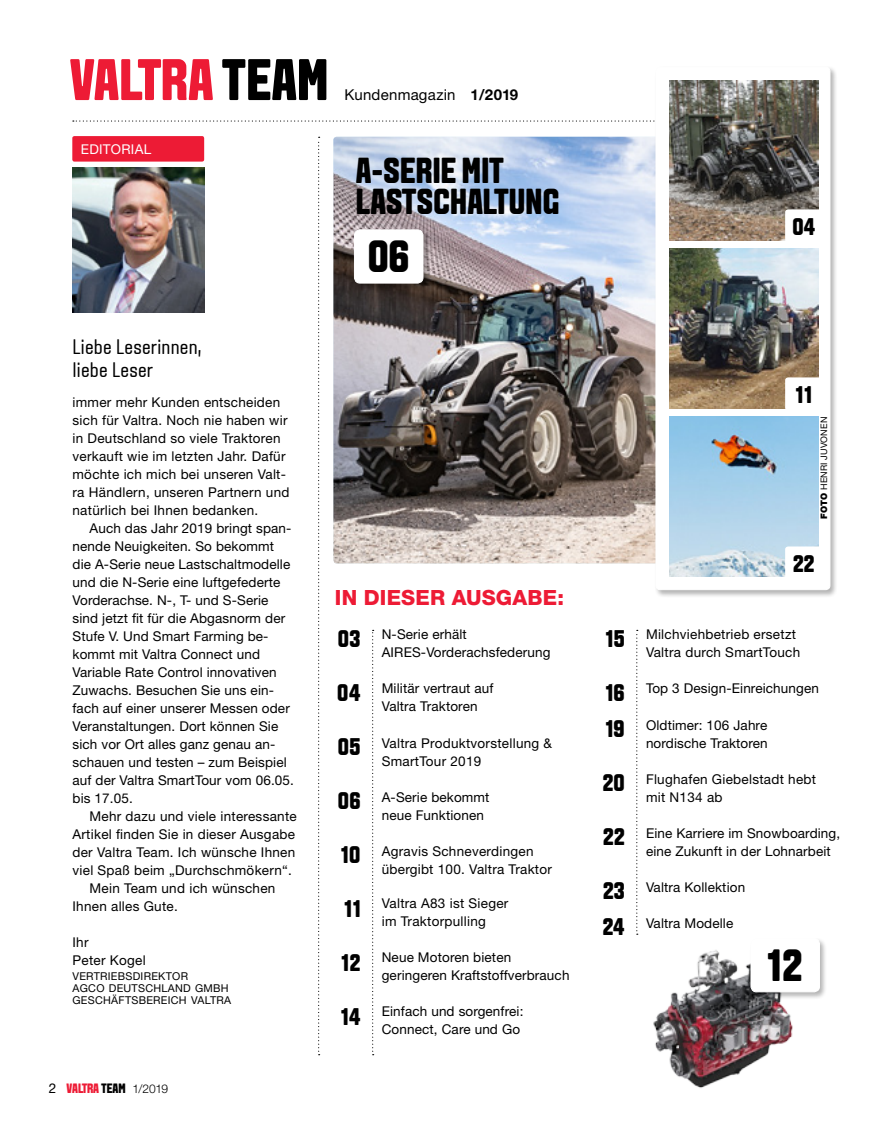
<style>
.page{position:relative;width:872px;height:1127px;background:#fff}
.page>*{position:absolute;margin:0;border:0;box-sizing:border-box;transform-origin:0 0}
.t1{font:800 58.5px "VALTRA Aveny T";color:#ed1b35}
.t2{font:45px "VALTRA Aveny T Extra Bold SC800";color:#000}
.t3{font:800 36px/32px "VALTRA Aveny T";letter-spacing:.005em;color:#000}
.t4{font:24px "VALTRA Aveny T Extra Bold SC800";letter-spacing:.015em;color:#000}
.Kainalo_ots_18_Aveny{font:21px/22.5px "VALTRA Aveny T";letter-spacing:.01em;color:#000}
.t5{font:800 21px "Helvetica Neue LT Std";letter-spacing:.005em;color:#ed1b35}
.Leipis_Helvetica{font:15px "Helvetica Neue LT Std";letter-spacing:.015em;color:#000}
.Leipis_SIS__Helvetic{font:13.5px/18px "Helvetica Neue LT Std";letter-spacing:.01em;color:#000}
.Leipis_Helvetica-2{font:13.5px/18px "Helvetica Neue LT Std";letter-spacing:.02em;color:#000}
.Sisällysluettelo_Hel{font:13.5px/18px "Helvetica Neue LT Std";letter-spacing:.01em;color:#000}
.t6{font:800 13.5px "VALTRA Aveny T";letter-spacing:-.01em;color:#ed1b35}
.t7{font:13.5px "Helvetica Neue LT Std";letter-spacing:.02em;color:#fff}
.Leipis_SIS__Helvetic-2{font:10.8px "Helvetica Neue LT Std Roman SC800";letter-spacing:.025em;color:#000}
.KIrjoittaja_ja_kuvaa{font:9px "Helvetica Neue LT Std";letter-spacing:.02em;color:#000}
.s1{color:#000}
.s2{font-weight:700}
.s3{font-family:"Helvetica Neue LT Std";font-weight:400;color:#000}
.s4{font-family:"Helvetica Neue LT Std";font-weight:300;font-size:12px;color:#000}
.s5{font-weight:900}
</style>
<div class="page">
<hr style="left:871px;top:0;width:1px;height:1127px;background:#ed1b35">
<svg style="left:73px;top:120px;width:581px;height:2px"></svg>
<img style="left:72px;top:167px;width:132px;height:146px">
<div style="left:72px;top:136px;width:132px;height:26px;background:#ed1b35;border-radius:2px"></div>
<svg style="left:636px;top:630px;width:2px;height:305px"></svg>
<svg style="left:372px;top:630px;width:2px;height:425px"></svg>
<img style="left:333px;top:137px;width:321px;height:426px">
<div style="left:352px;top:228px;width:79px;height:63px;background:#000;opacity:.3"></div>
<div style="left:354px;top:230px;width:69px;height:53px;background:#fff;border-radius:5px"></div>
<div style="left:354px;top:230px;width:69px;height:53px;border:1px solid #fff;border-radius:5px"></div>
<div style="left:654px;top:65px;width:183px;height:532px;background:#000;opacity:.3"></div>
<div style="left:656px;top:67px;width:174px;height:523px;background:#fff;border-radius:4px"></div>
<div style="left:656px;top:67px;width:174px;height:523px;border:1px solid #fff;border-radius:4px"></div>
<img style="left:669px;top:81px;width:149px;height:159px">
<img style="left:669px;top:249px;width:149px;height:159px">
<div style="left:785px;top:209px;width:38px;height:34px;background:#fff;border-radius:3px"></div>
<div style="left:785px;top:377px;width:38px;height:34px;background:#fff;border-radius:3px"></div>
<img style="left:669px;top:417px;width:149px;height:159px">
<div style="left:785px;top:546px;width:38px;height:34px;background:#fff;border-radius:3px"></div>
<svg style="left:318px;top:137px;width:2px;height:918px"></svg>
<img style="left:653px;top:950px;width:140px;height:138px">
<div style="left:749px;top:937px;width:78px;height:63px;background:#000;opacity:.3"></div>
<div style="left:751px;top:938px;width:68px;height:54px;background:#fff;border-radius:5px"></div>
<div style="left:750px;top:938px;width:69px;height:54px;border:1px solid #fff;border-radius:5px"></div>
<p class="t1" style="left:70px;top:42px;width:260px">VALTRA <span class="s1">TEAM</span></p>
<p class="t7" style="left:81px;top:141px;width:72px">EDITORIAL</p>
<p class="Leipis_Helvetica" style="left:344px;top:86px;width:175px">Kundenmagazin <span class="s2">1/2019</span></p>
<p class="t3" style="left:356px;top:154px;width:205px">A-SERIE MIT<br>LASTSCHALTUNG</p>
<p class="t2" style="left:368px;top:227px;width:43px">06</p>
<p class="Kainalo_ots_18_Aveny" style="left:72px;top:335px;width:130px">Liebe Leserinnen, liebe Leser</p>
<p class="Leipis_Helvetica-2" style="left:72px;top:393px;width:218px">immer mehr Kunden entscheiden sich für Valtra. Noch nie haben wir in Deutschland so viele Traktoren verkauft wie im letzten Jahr. Dafür möchte ich mich bei unseren Valt&shy;ra Händlern, unseren Partnern und natürlich bei Ihnen bedanken.</p>
<p class="Leipis_SIS__Helvetic" style="left:72px;top:519px;width:223px;text-indent:17px">Auch das Jahr 2019 bringt span&shy;nende Neuigkeiten. So bekommt die A-Serie neue Lastschaltmodelle und die N-Serie eine luftgefederte<br>Vorderachse. N-, T- und S-Serie sind jetzt fit für die Abgasnorm der<br>Stufe V. Und Smart Farming be&shy;kommt mit Valtra Connect und<br>Variable Rate Control innovativen<br>Zuwachs. Besuchen Sie uns ein&shy;fach auf einer unserer Messen oder<br>Veranstaltungen. Dort können Sie sich vor Ort alles ganz genau an&shy;schauen und testen – zum Beispiel auf der Valtra SmartTour vom 06.05. bis 17.05.</p>
<p class="Leipis_SIS__Helvetic" style="left:72px;top:807px;width:226px;text-indent:17px">Mehr dazu und viele interessante Artikel finden Sie in dieser Ausgabe der Valtra Team. Ich wünsche Ihnen viel Spaß beim „Durchschmökern“.</p>
<p class="Leipis_SIS__Helvetic" style="left:72px;top:879px;width:204px;text-indent:17px">Mein Team und ich wünschen<br>Ihnen alles Gute.</p>
<p class="Leipis_SIS__Helvetic" style="left:72px;top:933px;width:18px">Ihr</p>
<p class="Leipis_SIS__Helvetic" style="left:72px;top:951px;width:75px">Peter Kogel</p>
<p class="Leipis_SIS__Helvetic-2" style="left:72px;top:969px;width:117px">VERTRIEBSDIREKTOR</p>
<p class="Leipis_SIS__Helvetic-2" style="left:72px;top:981px;width:158px">AGCO DEUTSCHLAND GMBH</p>
<p class="Leipis_SIS__Helvetic-2" style="left:72px;top:993px;width:160px">GESCHÄFTSBEREICH VALTRA</p>
<p class="t6" style="left:49px;top:1079px;width:121px"><span class="s3">2</span> VALTRA <span class="s1">TEAM</span> <span class="s4">1/2019</span></p>
<p class="t5" style="left:335px;top:585px;width:230px">IN DIESER AUSGABE:</p>
<p class="t4" style="left:338px;top:623px;width:24px">03</p>
<p class="t4" style="left:337px;top:677px;width:25px">04</p>
<p class="t4" style="left:338px;top:731px;width:24px">05</p>
<p class="t4" style="left:338px;top:785px;width:24px">06</p>
<p class="t4" style="left:341px;top:839px;width:21px">10</p>
<p class="t4" style="left:344px;top:893px;width:18px">11</p>
<p class="t4" style="left:341px;top:947px;width:20px">12</p>
<p class="t4" style="left:341px;top:1001px;width:21px">14</p>
<p class="Sisällysluettelo_Hel" style="left:382px;top:625px;width:170px">N-Serie erhält<br>AIRES-Vorderachsfederung</p>
<p class="Sisällysluettelo_Hel" style="left:382px;top:679px;width:113px">Militär vertraut auf<br>Valtra Traktoren</p>
<p class="Leipis_Helvetica-2" style="left:382px;top:733px;width:172px">Valtra Produktvorstellung &amp;<br>SmartTour 2019</p>
<p class="Sisällysluettelo_Hel" style="left:382px;top:787px;width:109px">A-Serie bekommt neue Funktionen</p>
<p class="Leipis_Helvetica-2" style="left:382px;top:841px;width:172px">Agravis Schneverdingen übergibt 100. Valtra Traktor</p>
<p class="Leipis_Helvetica-2" style="left:382px;top:894px;width:128px">Valtra A83 ist Sieger im Traktorpulling</p>
<p class="Sisällysluettelo_Hel" style="left:382px;top:948px;width:189px">Neue Motoren bieten geringeren Kraftstoffverbrauch</p>
<p class="Sisällysluettelo_Hel" style="left:382px;top:1002px;width:143px">Einfach und sorgenfrei:</p>
<p class="Sisällysluettelo_Hel" style="left:382px;top:1020px;width:140px">Connect, Care und Go</p>
<p class="t4" style="left:792px;top:211px;width:24px">04</p>
<p class="t4" style="left:796px;top:378px;width:18px">11</p>
<p class="KIrjoittaja_ja_kuvaa" style="left:818px;top:519px;width:104px;rotate:-90deg"><span class="s5">FOTO</span> HENRI JUVONEN</p>
<p class="t4" style="left:793px;top:548px;width:23px">22</p>
<p class="t4" style="left:606px;top:623px;width:20px">15</p>
<p class="t4" style="left:606px;top:677px;width:20px">16</p>
<p class="t4" style="left:606px;top:713px;width:20px">19</p>
<p class="t4" style="left:603px;top:767px;width:23px">20</p>
<p class="t4" style="left:603px;top:821px;width:23px">22</p>
<p class="t4" style="left:603px;top:875px;width:23px">23</p>
<p class="t4" style="left:603px;top:911px;width:23px">24</p>
<p class="Leipis_Helvetica-2" style="left:646px;top:625px;width:156px">Milchviehbetrieb ersetzt<br>Valtra durch SmartTouch</p>
<p class="Sisällysluettelo_Hel" style="left:646px;top:679px;width:174px">Top 3 Design-Einreichungen</p>
<p class="Sisällysluettelo_Hel" style="left:646px;top:715px;width:123px">Oldtimer: 106 Jahre nordische Traktoren</p>
<p class="Leipis_Helvetica-2" style="left:646px;top:769px;width:172px">Flughafen Giebelstadt hebt mit N134 ab</p>
<p class="Sisällysluettelo_Hel" style="left:646px;top:823px;width:196px">Eine Karriere im Snowboarding, eine Zukunft in der Lohnarbeit</p>
<p class="Sisällysluettelo_Hel" style="left:646px;top:877px;width:101px">Valtra Kollektion</p>
<p class="Sisällysluettelo_Hel" style="left:646px;top:913px;width:89px">Valtra Modelle</p>
<p class="t2" style="left:767px;top:936px;width:37px">12</p>
</div>
